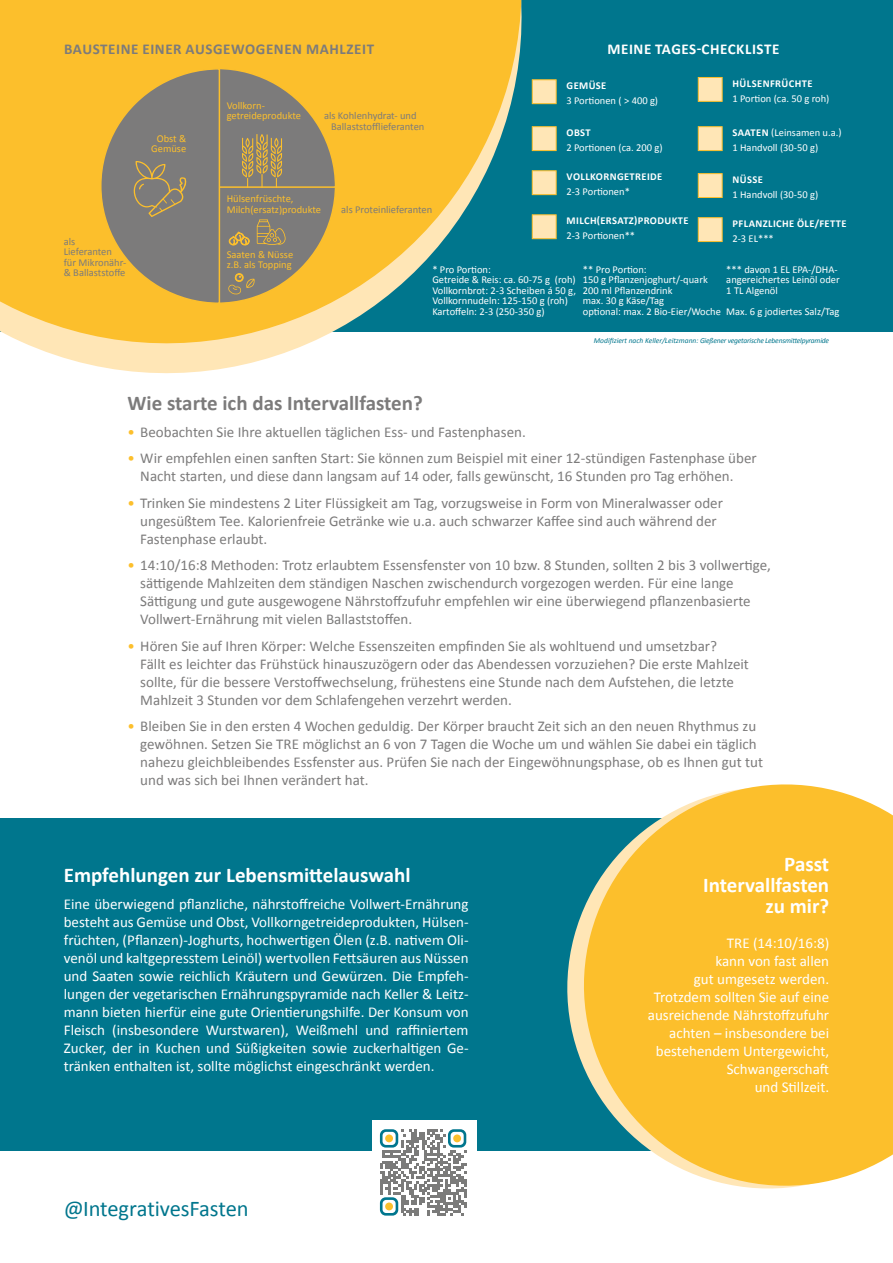
<style>
.page{position:relative;width:893px;height:1263px;background:#fff}
.page>*{position:absolute;margin:0;border:0;box-sizing:border-box;transform-origin:0 0}
.t1{font:22.5px "Calibri";letter-spacing:-.01em;color:#00768d}
.t2{font:700 21px/21px "Calibri";color:#fff;text-align:right}
.t3{font:700 21px "Calibri";color:#7c7b7b}
.t4{font:15px/18px "Calibri";color:#7c7b7b}
.t5{font:15px/18px "Calibri";color:#fff;text-align:justify}
.t6{font:700 15px "Calibri";letter-spacing:.04em;color:#7c7b7b}
.t7{font:700 15px "Calibri";letter-spacing:.04em;color:#fff}
.t8{font:10.5px/10.5px "Calibri";color:#fff}
.t9{font:10.5px/10.5px "Calibri";color:#7c7b7b}
.t10{font:10.5px/10.5px "Calibri";color:#fcbf2c}
.t11{font:700 10.5px "Calibri";letter-spacing:.04em;color:#fff}
.t12{font:italic 7.5px "Calibri";letter-spacing:-.025em;color:#00768d}
.s1{font-weight:700}
.s2{color:#fcbf2c}
</style>
<div class="page">
<div style="left:0;top:0;width:893px;height:332px;background:#00768d"></div>
<svg style="left:0;top:0;width:557px;height:374px;fill:#fcbf2c"></svg>
<svg style="left:99px;top:67px;width:238px;height:238px"></svg>
<div style="left:532px;top:79px;width:24px;height:25px;background:#ffe6b6;border:1px solid #fcbf2c"></div>
<div style="left:698px;top:126px;width:24px;height:25px;background:#ffe6b6;border:1px solid #fcbf2c"></div>
<div style="left:698px;top:173px;width:24px;height:25px;background:#ffe6b6;border:1px solid #fcbf2c"></div>
<div style="left:698px;top:217px;width:24px;height:25px;background:#ffe6b6;border:1px solid #fcbf2c"></div>
<div style="left:532px;top:126px;width:24px;height:25px;background:#ffe6b6;border:1px solid #fcbf2c"></div>
<div style="left:532px;top:170px;width:24px;height:25px;background:#ffe6b6;border:1px solid #fcbf2c"></div>
<div style="left:532px;top:214px;width:24px;height:25px;background:#ffe6b6;border:1px solid #fcbf2c"></div>
<div style="left:698px;top:77px;width:24px;height:25px;background:#ffe6b6;border:1px solid #fcbf2c"></div>
<div style="left:0;top:819px;width:893px;height:331px;background:#00768d"></div>
<svg style="left:562px;top:784px;width:331px;height:405px;fill:#fcbf2c"></svg>
<div style="left:372px;top:1120px;width:104px;height:109px;background:#fff"></div>
<svg style="left:380px;top:1129px;width:86px;height:87px"></svg>
<div style="left:385px;top:1134px;width:8px;height:8px;background:#fbbf2c;border-radius:50%"></div>
<div style="left:453px;top:1134px;width:8px;height:8px;background:#fbbf2c;border-radius:50%"></div>
<div style="left:385px;top:1202px;width:8px;height:8px;background:#fbbf2c;border-radius:50%"></div>
<p class="t6" style="left:64px;top:38px;width:311px">BAUSTEINE EINER AUSGEWOGENEN MAHLZEIT</p>
<p class="t7" style="left:607px;top:38px;width:174px">MEINE TAGES-CHECKLISTE</p>
<p class="t10" style="left:151px;top:133px;width:37px;text-align:center">Obst &amp;<br>Gemüse</p>
<p class="t9" style="left:64px;top:236px;width:64px">als<br>Lieferanten für Mikronähr-&amp; Ballaststoffe</p>
<p class="t11" style="left:733px;top:76px;width:81px">HÜLSENFRÜCHTE</p>
<p class="t11" style="left:567px;top:78px;width:41px">GEMÜSE</p>
<p class="t8" style="left:566px;top:95px;width:93px">3 Portionen ( &gt; 400 g)</p>
<p class="t11" style="left:567px;top:125px;width:26px">OBST</p>
<p class="t8" style="left:733px;top:127px;width:111px"><span class="s1">SAATEN</span> (Leinsamen u.a.)</p>
<p class="t8" style="left:566px;top:142px;width:98px">2 Portionen (ca. 200 g)</p>
<p class="t11" style="left:567px;top:169px;width:97px">VOLLKORNGETREIDE</p>
<p class="t8" style="left:566px;top:186px;width:65px">2-3 Portionen*</p>
<p class="t11" style="left:567px;top:214px;width:123px">MILCH(ERSATZ)PRODUKTE</p>
<p class="t8" style="left:566px;top:230px;width:70px">2-3 Portionen**</p>
<p class="t8" style="left:732px;top:93px;width:99px">1 Portion (ca. 50 g roh)</p>
<p class="t10" style="left:227px;top:100px;width:76px">Vollkorn&shy;getreideprodukte</p>
<p class="t9" style="left:331px;top:110px;width:95px;text-indent:-7px">als Kohlenhydrat- und<br>Ballaststofflieferanten</p>
<p class="t8" style="left:732px;top:142px;width:87px">1 Handvoll (30-50 g)</p>
<p class="t8" style="left:732px;top:189px;width:87px">1 Handvoll (30-50 g)</p>
<p class="t8" style="left:732px;top:233px;width:43px">2-3 EL***</p>
<p class="t11" style="left:733px;top:172px;width:32px">NÜSSE</p>
<p class="t11" style="left:733px;top:216px;width:115px">PFLANZLICHE ÖLE/FETTE</p>
<p class="t10" style="left:227px;top:193px;width:96px">Hülsenfrüschte,<br>Milch(ersatz)produkte</p>
<p class="t10" style="left:227px;top:249px;width:68px">Saaten &amp; Nüsse z.B. als Topping</p>
<p class="t9" style="left:341px;top:204px;width:93px">als Proteinlieferanten</p>
<p class="t8" style="left:432px;top:264px;width:145px">* Pro Portion:<br>Getreide &amp; Reis: ca. 60-75 g (roh)<br>Vollkornbrot: 2-3 Scheiben á 50 g,<br>Vollkornnudeln: 125-150 g (roh)<br>Kartoffeln: 2-3 (250-350 g)</p>
<p class="t8" style="left:583px;top:264px;width:140px">** Pro Portion:<br>150 g Pflanzenjoghurt/-quark<br>200 ml Pflanzendrink<br>max. 30 g Käse/Tag<br>optional: max. 2 Bio-Eier/Woche</p>
<p class="t8" style="left:726px;top:264px;width:115px">*** davon 1 EL EPA-/DHA&shy;angereichertes Leinöl oder<br>1 TL Algenöl</p>
<p class="t8" style="left:726px;top:306px;width:115px">Max. 6 g jodiertes Salz/Tag</p>
<p class="t12" style="left:594px;top:335px;width:237px">Modifiziert nach Keller/Leitzmann: Gießener vegetarische Lebensmittelpyramide</p>
<h2 class="t3" style="left:128px;top:388px;width:297px">Wie starte ich das Intervallfasten?</h2>
<p class="t4" style="left:128px;top:422px;width:400px"><span class="s2">•</span> Beobachten Sie Ihre aktuellen täglichen Ess- und Fastenphasen.</p>
<p class="t4" style="left:140px;top:449px;width:618px;text-indent:-13px"><span class="s2">•</span> Wir empfehlen einen sanften Start: Sie können zum Beispiel mit einer 12-stündigen Fastenphase über<br>Nacht starten, und diese dann langsam auf 14 oder, falls gewünscht, 16 Stunden pro Tag erhöhen.</p>
<p class="t4" style="left:140px;top:493px;width:584px;text-indent:-13px"><span class="s2">•</span> Trinken Sie mindestens 2 Liter Flüssigkeit am Tag, vorzugsweise in Form von Mineralwasser oder ungesüßtem Tee. Kalorienfreie Getränke wie u.a. auch schwarzer Kaffee sind auch während der<br>Fastenphase erlaubt.</p>
<p class="t4" style="left:140px;top:556px;width:632px;text-indent:-13px"><span class="s2">•</span> 14:10/16:8 Methoden: Trotz erlaubtem Essensfenster von 10 bzw. 8 Stunden, sollten 2 bis 3 vollwertige, sättigende Mahlzeiten dem ständigen Naschen zwischendurch vorgezogen werden. Für eine lange Sättigung und gute ausgewogene Nährstoffzufuhr empfehlen wir eine überwiegend pflanzenbasierte Vollwert-Ernährung mit vielen Ballaststoffen.</p>
<p class="t4" style="left:140px;top:636px;width:610px;text-indent:-13px"><span class="s2">•</span> Hören Sie auf Ihren Körper: Welche Essenszeiten empfinden Sie als wohltuend und umsetzbar?<br>Fällt es leichter das Frühstück hinauszuzögern oder das Abendessen vorzuziehen? Die erste Mahlzeit sollte, für die bessere Verstoffwechselung, frühestens eine Stunde nach dem Aufstehen, die letzte Mahlzeit 3 Stunden vor dem Schlafengehen verzehrt werden.</p>
<p class="t4" style="left:140px;top:717px;width:624px;text-indent:-13px"><span class="s2">•</span> Bleiben Sie in den ersten 4 Wochen geduldig. Der Körper braucht Zeit sich an den neuen Rhythmus zu gewöhnen. Setzen Sie TRE möglichst an 6 von 7 Tagen die Woche um und wählen Sie dabei ein täglich nahezu gleichbleibendes Essfenster aus. Prüfen Sie nach der Eingewöhnungsphase, ob es Ihnen gut tut und was sich bei Ihnen verändert hat.</p>
<h2 class="t2" style="left:64px;top:864px;width:348px">Empfehlungen zur Lebensmittelauswahl</h2>
<p class="t5" style="left:64px;top:894px;width:406px">Eine überwiegend pflanzliche, nährstoffreiche Vollwert-Ernährung besteht aus Gemüse und Obst, Vollkorngetreideprodukten, Hülsen&shy;früchten, (Pflanzen)-Joghurts, hochwertigen Ölen (z.B. nativem Oli&shy;venöl und kaltgepresstem Leinöl) wertvollen Fettsäuren aus Nüssen und Saaten sowie reichlich Kräutern und Gewürzen. Die Empfeh&shy;lungen der vegetarischen Ernährungspyramide nach Keller &amp; Leitz&shy;mann bieten hierfür eine gute Orientierungshilfe. Der Konsum von Fleisch (insbesondere Wurstwaren), Weißmehl und raffiniertem Zucker, der in Kuchen und Süßigkeiten sowie zuckerhaltigen Ge&shy;tränken enthalten ist, sollte möglichst eingeschränkt werden.</p>
<h1 class="t1" style="left:64px;top:1193px;width:186px">@IntegrativesFasten</h1>
<h2 class="t2" style="left:703px;top:852px;width:127px">Passt<br>Intervallfasten zu mir?</h2>
<p class="t5" style="left:648px;top:933px;width:183px;text-align:right">TRE (14:10/16:8)<br>kann von fast allen<br>gut umgesetz werden.<br>Trotzdem sollten Sie auf eine ausreichende Nährstoffzufuhr achten – insbesondere bei bestehendem Untergewicht,<br>Schwangerschaft<br>und Stillzeit.</p>
</div>
